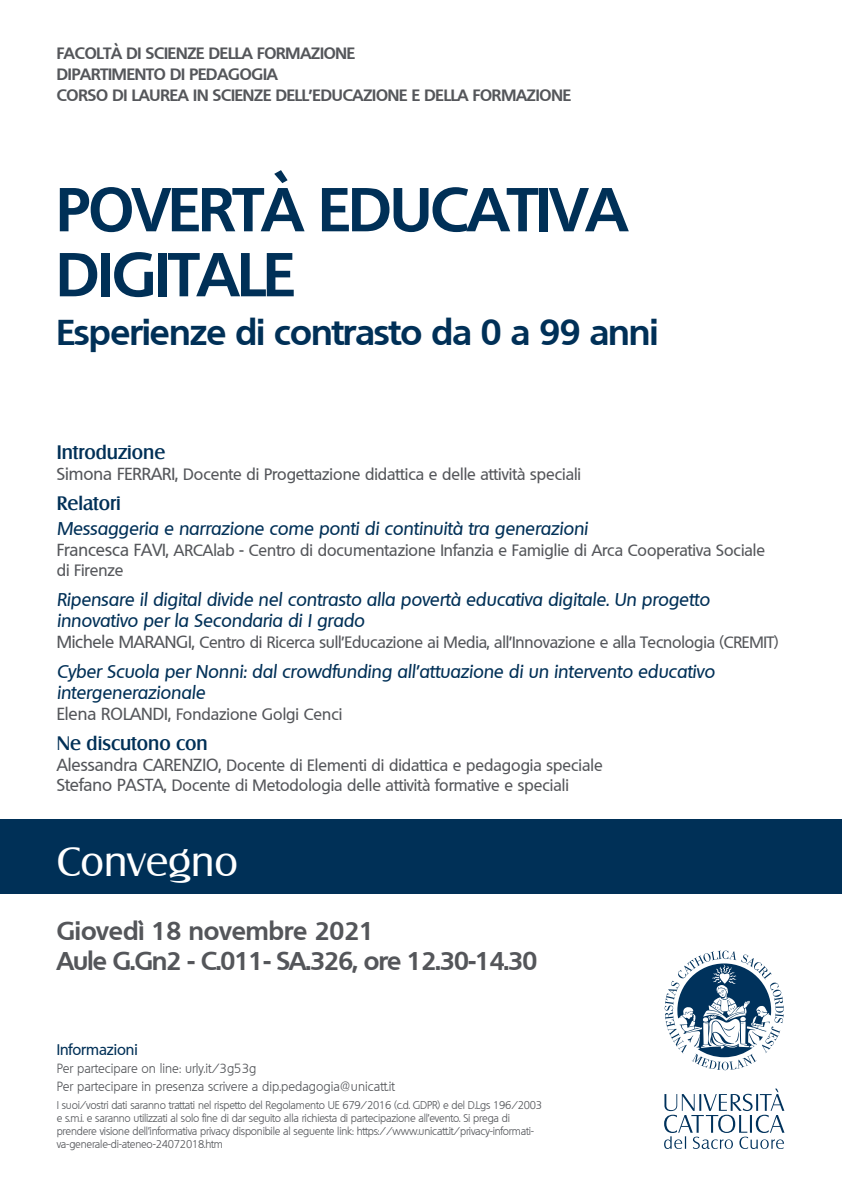
<style>
.page{position:relative;width:842px;height:1191px;background:#fff}
.page>*{position:absolute;margin:0;border:0;box-sizing:border-box;transform-origin:0 0}
.t1{font:700 60px/65px "Quebec";letter-spacing:-.015em;color:#003057}
.t2{font:40px "Salzburg";color:#fff}
.t3{font:700 35px "Quebec";letter-spacing:-.015em;color:#003057}
.t4{font:700 25px/30px "Quebec";color:#54565a}
.t5{font:500 19px "Salzburg";color:#003057}
.t6{font:italic 500 18px/21px "Quebec";color:#003057}
.t7{font:500 16px/20px "Quebec";color:#54565a}
.t8{font:700 16px/20.8px "Quebec";letter-spacing:-.01em;color:#54565a}
.t9{font:500 15px "Quebec";color:#003057}
.t10{font:300 13px/17.8px "Quebec";color:#54565a}
.t11{font:300 11px/13px "Quebec";letter-spacing:-.02em;color:#54565a}
.s1{font-size:17px}
</style>
<div class="page">
<div style="left:0;top:819px;width:842px;height:75px;background:#003057"></div>
<svg style="left:664px;top:950px;width:120px;height:120px"></svg>
<svg style="left:664px;top:1088px;width:120px;height:61px"></svg>
<p class="t8" style="left:57px;top:42px;width:516px">FACOLTÀ DI SCIENZE DELLA FORMAZIONE<br>DIPARTIMENTO DI PEDAGOGIA<br>CORSO DI LAUREA IN SCIENZE DELL’EDUCAZIONE E DELLA FORMAZIONE</p>
<h1 class="t1" style="left:57px;top:175px;width:572px">POVERTÀ EDUCATIVA<br>DIGITALE</h1>
<h3 class="t3" style="left:57px;top:309px;width:603px">Esperienze di contrasto da 0 a 99 anni</h3>
<p class="t5" style="left:57px;top:440px;width:110px">Introduzione</p>
<p class="t7" style="left:57px;top:464px;width:526px"><span class="s1">Simona FERRARI,</span> Docente di Progettazione didattica e delle attività speciali</p>
<p class="t5" style="left:57px;top:491px;width:65px">Relatori</p>
<p class="t6" style="left:57px;top:518px;width:533px">Messaggeria e narrazione come ponti di continuità tra generazioni</p>
<p class="t7" style="left:57px;top:540px;width:710px"><span class="s1">Francesca FAVI,</span> ARCAlab - Centro di documentazione Infanzia e Famiglie di Arca Cooperativa Sociale di Firenze</p>
<p class="t6" style="left:57px;top:588px;width:655px">Ripensare il digital divide nel contrasto alla povertà educativa digitale. Un progetto innovativo per la Secondaria di I grado</p>
<p class="t7" style="left:57px;top:632px;width:723px"><span class="s1">Michele MARANGI,</span> Centro di Ricerca sull’Educazione ai Media, all’Innovazione e alla Tecnologia (CREMIT)</p>
<p class="t6" style="left:57px;top:660px;width:660px">Cyber Scuola per Nonni: dal crowdfunding all’attuazione di un intervento educativo intergenerazionale</p>
<p class="t7" style="left:57px;top:704px;width:287px"><span class="s1">Elena ROLANDI,</span> Fondazione Golgi Cenci</p>
<p class="t5" style="left:57px;top:731px;width:153px">Ne discutono con</p>
<p class="t7" style="left:57px;top:755px;width:547px"><span class="s1">Alessandra CARENZIO,</span> Docente di Elementi di didattica e pedagogia speciale<br><span class="s1">Stefano PASTA,</span> Docente di Metodologia delle attività formative e speciali</p>
<h2 class="t2" style="left:57px;top:837px;width:183px">Convegno</h2>
<h3 class="t4" style="left:57px;top:915px;width:482px">Giovedì 18 novembre 2021<br>Aule G.Gn2 - C.011- SA.326, ore 12.30-14.30</h3>
<p class="t9" style="left:57px;top:1039px;width:83px">Informazioni</p>
<p class="t10" style="left:57px;top:1059px;width:340px">Per partecipare on line: urly.it/3g53g<br>Per partecipare in presenza scrivere a dip.pedagogia@unicatt.it</p>
<p class="t11" style="left:57px;top:1099px;width:487px">I suoi/vostri dati saranno trattati nel rispetto del Regolamento UE 679/2016 (c.d. GDPR) e del D.Lgs 196/2003 e s.m.i. e saranno utilizzati al solo fine di dar seguito alla richiesta di partecipazione all’evento. Si prega di prendere visione dell’informativa privacy disponibile al seguente link: https://www.unicatt.it/privacy-informati&shy;va-generale-di-ateneo-24072018.htm</p>
</div>
